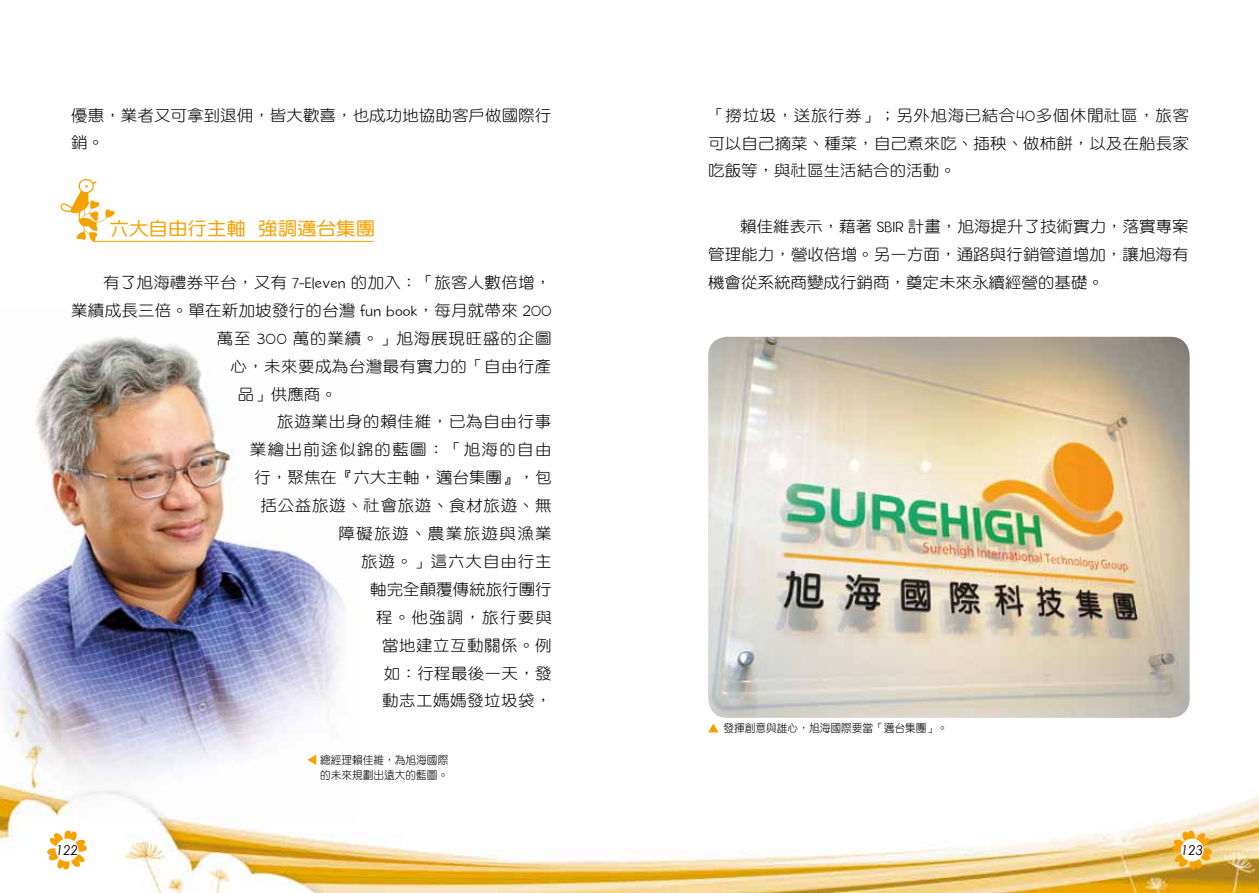
<style>
.page{position:relative;width:1259px;height:893px;background:#fff}
.page>*{position:absolute;margin:0;border:0;box-sizing:border-box;transform-origin:0 0}
.t1{font:18.6px "DF Yuan Std W5";color:#f5a200;scale:1.05 1}
.t2{font:15.6px/27.9px "DF Yuan Std W3";letter-spacing:.015em;color:#000;text-align:justify;scale:1.05 1}
.t3{font:15.6px "DF Yuan Std W3";letter-spacing:.04em;color:#000;scale:1.05 1}
.t4{font:15.6px "DF Yuan Std W3";letter-spacing:.05em;color:#000;scale:1.05 1}
.t5{font:15.6px "DF Yuan Std W3";letter-spacing:.08em;color:#000;scale:1.05 1}
.t6{font:15.6px "DF Yuan Std W3";letter-spacing:.085em;color:#000;scale:1.05 1}
.t7{font:15.6px "DF Yuan Std W3";letter-spacing:.055em;color:#000;scale:1.05 1}
.t8{font:italic 13.5px "Century Gothic";color:#000}
.t9{font:11.25px/15px "DF Yuan Std W3";color:#000;scale:.95 1}
.s1{font-family:"Billy";font-weight:300}
</style>
<div class="page">
<img style="left:0;top:205px;width:1259px;height:688px">
<img style="left:0;top:310px;width:355px;height:511px">
<img style="left:708px;top:337px;width:481px;height:381px">
<svg style="left:61px;top:179px;width:54px;height:63px"></svg>
<hr style="left:94px;top:241px;width:279px;height:1px;background:#f5a200">
<svg style="left:708px;top:723px;width:10px;height:9px"></svg>
<svg style="left:307px;top:755px;width:9px;height:10px"></svg>
<svg style="left:47px;top:830px;width:40px;height:40px"></svg>
<div style="left:56px;top:839px;width:22px;height:22px;background:#fff;border-radius:50%"></div>
<svg style="left:1172px;top:830px;width:40px;height:40px"></svg>
<div style="left:1180px;top:839px;width:23px;height:22px;background:#fff;border-radius:50%"></div>
<p class="t2" style="left:71px;top:101px;width:459px">優惠，業者又可拿到退佣，皆大歡喜，也成功地協助客戶做國際行銷。</p>
<p class="t1" style="left:109px;top:218px;width:254px">六大自由行主軸 強調邁台集團</p>
<p class="t2" style="left:103px;top:268px;width:428px">有了旭海禮券平台，又有 <span class="s1">7-Eleven</span> 的加入：「旅客人數倍增，</p>
<p class="t2" style="left:71px;top:296px;width:459px">業績成長三倍。單在新加坡發行的台灣 <span class="s1">fun book</span>，每月就帶來 <span class="s1">200</span></p>
<p class="t4" style="left:217px;top:330px;width:320px">萬至 <span class="s1">300</span> 萬的業績。」旭海展現旺盛的企圖</p>
<p class="t2" style="left:230px;top:352px;width:307px">心，未來要成為台灣最有實力的「自由行產</p>
<p class="t2" style="left:238px;top:380px;width:96px">品」供應商。</p>
<p class="t3" style="left:277px;top:413px;width:263px">旅遊業出身的賴佳維，已為自由行事</p>
<p class="t5" style="left:250px;top:441px;width:289px">業繪出前途似錦的藍圖：「旭海的自由</p>
<p class="t2" style="left:254px;top:463px;width:284px">行，聚焦在『六大主軸，邁台集團』，包</p>
<p class="t3" style="left:260px;top:497px;width:279px">括公益旅遊、社會旅遊、食材旅遊、無</p>
<p class="t6" style="left:338px;top:525px;width:204px">障礙旅遊、農業旅遊與漁業</p>
<p class="t7" style="left:361px;top:553px;width:183px">旅遊。」這六大自由行主</p>
<p class="t2" style="left:370px;top:575px;width:174px">軸完全顛覆傳統旅行團行</p>
<p class="t2" style="left:376px;top:603px;width:169px">程。他強調，旅行要與</p>
<p class="t2" style="left:382px;top:631px;width:163px">當地建立互動關係。例</p>
<p class="t2" style="left:384px;top:659px;width:161px">如：行程最後一天，發</p>
<p class="t2" style="left:382px;top:687px;width:163px">動志工媽媽發垃圾袋，</p>
<p class="t9" style="left:320px;top:752px;width:136px">總經理賴佳維，為旭海國際的未來規劃出遠大的藍圖。</p>
<p class="t2" style="left:708px;top:101px;width:459px">「撈垃圾，送旅行券」；另外旭海已結合<span class="s1">40</span>多個休閒社區，旅客可以自己摘菜、種菜，自己煮來吃、插秧、做柿餅，以及在船長家吃飯等，與社區生活結合的活動。</p>
<p class="t2" style="left:708px;top:212px;width:459px;text-indent:32px">賴佳維表示，藉著 <span class="s1">SBIR</span> 計畫，旭海提升了技術實力，落實專案管理能力，營收倍增。另一方面，通路與行銷管道增加，讓旭海有機會從系統商變成行銷商，奠定未來永續經營的基礎。</p>
<p class="t9" style="left:723px;top:720px;width:238px">發揮創意與雄心，旭海國際要當「邁台集團」。</p>
<p class="t8" style="left:56px;top:841px;width:24px">122</p>
<p class="t8" style="left:1181px;top:841px;width:24px">123</p>
</div>
